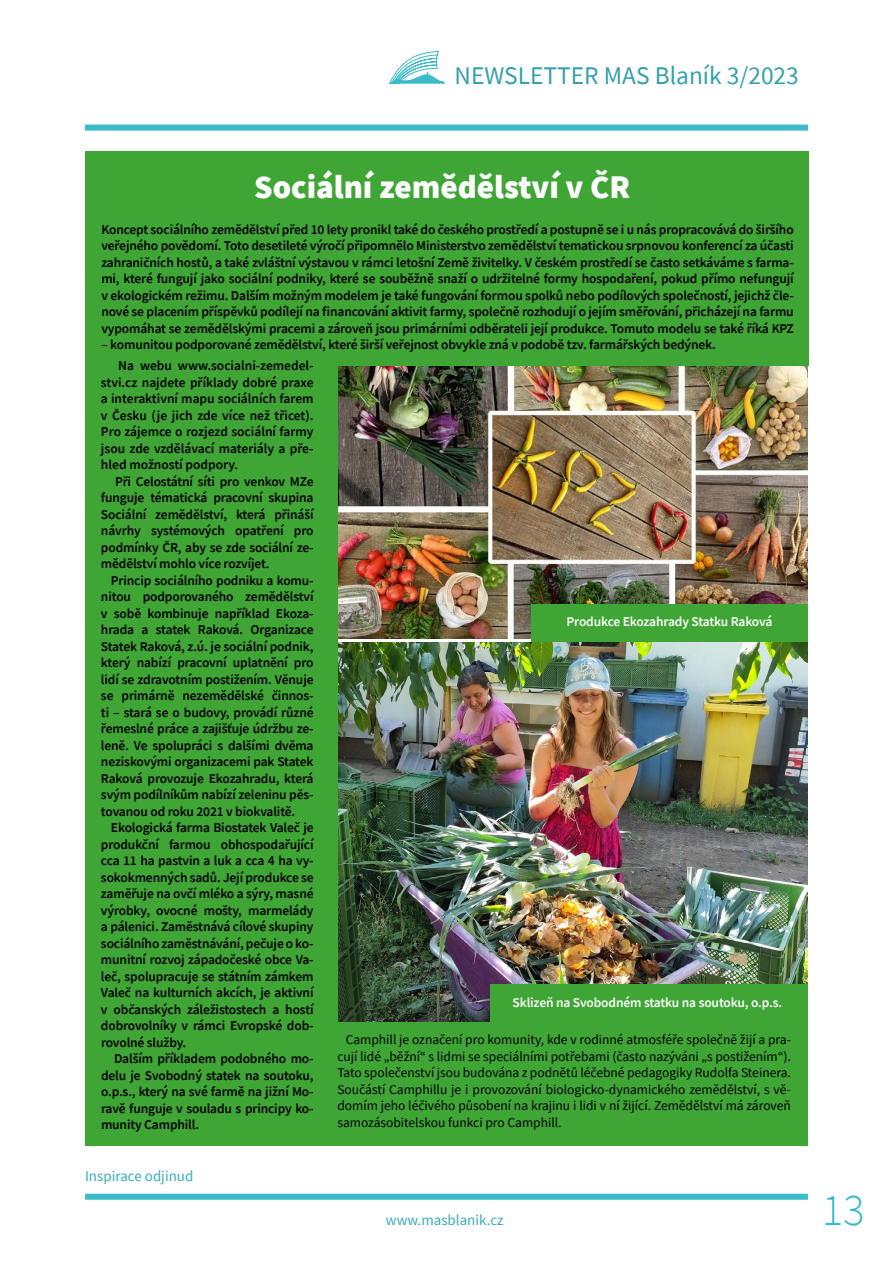
<style>
.page{position:relative;width:893px;height:1263px;background:#fff}
.page>*{position:absolute;margin:0;border:0;box-sizing:border-box;transform-origin:0 0}
.t1{font:300 45px "Source Sans Pro";color:#3bbac9}
.t2{font:900 33px "Source Sans Pro";color:#fff}
.t3{font:25.35px "Source Sans Pro";color:#34a0ac}
.t4{font:15px "Source Sans Pro";color:#37adbb}
.t5{font:600 13.5px/16.5px "Source Sans Pro";letter-spacing:-.01em;color:#000;text-align:justify}
.t6{font:13.5px/16.5px "Source Sans Pro";color:#000;text-align:justify}
.t7{font:600 13.5px "Source Sans Pro";letter-spacing:-.01em;color:#fff}
</style>
<div class="page">
<svg style="left:389px;top:51px;width:56px;height:34px"></svg>
<div style="left:88px;top:125px;width:717px;height:6px;background:#3bbac9"></div>
<div style="left:88px;top:1194px;width:717px;height:6px;background:#3bbac9"></div>
<img style="left:337px;top:366px;width:471px;height:273px">
<div style="left:85px;top:152px;width:723px;height:214px;background:#3fa535"></div>
<div style="left:531px;top:604px;width:277px;height:38px;background:#3fa535"></div>
<img style="left:337px;top:643px;width:471px;height:379px">
<div style="left:85px;top:363px;width:252px;height:782px;background:#3fa535"></div>
<div style="left:490px;top:984px;width:318px;height:38px;background:#3fa535"></div>
<div style="left:315px;top:1022px;width:493px;height:123px;background:#3fa535"></div>
<h3 class="t3" style="left:455px;top:60px;width:346px">NEWSLETTER MAS Blaník 3/2023</h3>
<h2 class="t2" style="left:254px;top:165px;width:378px">Sociální zemědělství v ČR</h2>
<p class="t5" style="left:101px;top:221px;width:694px">Koncept sociálního zemědělství před 10 lety pronikl také do českého prostředí a postupně se i u nás propracovává do širšího veřejného povědomí. Toto desetileté výročí připomnělo Ministerstvo zemědělství tematickou srpnovou konferencí za účasti zahraničních hostů, a také zvláštní výstavou v rámci letošní Země živitelky. V českém prostředí se často setkáváme s farma&shy;mi, které fungují jako sociální podniky, které se souběžně snaží o udržitelné formy hospodaření, pokud přímo nefungují v ekologickém režimu. Dalším možným modelem je také fungování formou spolků nebo podílových společností, jejichž čle&shy;nové se placením příspěvků podílejí na financování aktivit farmy, společně rozhodují o jejím směřování, přicházejí na farmu vypomáhat se zemědělskými pracemi a zároveň jsou primárními odběrateli její produkce. Tomuto modelu se také říká KPZ</p>
<p class="t5" style="left:118px;top:334px;width:599px;line-height:20.9px;text-indent:-17px">– komunitou podporované zemědělství, které širší veřejnost obvykle zná v podobě tzv. farmářských bedýnek.<br>Na webu www.socialni-zemedel-</p>
<p class="t5" style="left:101px;top:374px;width:214px">stvi.cz najdete příklady dobré praxe a interaktivní mapu sociálních farem v Česku (je jich zde více než třicet).<br>Pro zájemce o rozjezd sociální farmy jsou zde vzdělávací materiály a pře&shy;hled možností podpory.</p>
<p class="t5" style="left:101px;top:473px;width:214px;text-indent:14px">Při Celostátní síti pro venkov MZe funguje tématická pracovní skupina Sociální zemědělství, která přináší návrhy systémových opatření pro podmínky ČR, aby se zde sociální ze&shy;mědělství mohlo více rozvíjet.</p>
<p class="t5" style="left:101px;top:572px;width:214px;text-indent:10px">Princip sociálního podniku a komu&shy;nitou podporovaného zemědělství v sobě kombinuje například Ekoza&shy;hrada a statek Raková. Organizace Statek Raková, z.ú. je sociální podnik, který nabízí pracovní uplatnění pro lidí se zdravotním postižením. Věnuje se primárně nezemědělské činnos&shy;ti – stará se o budovy, provádí různé řemeslné práce a zajišťuje údržbu ze&shy;leně. Ve spolupráci s dalšími dvěma neziskovými organizacemi pak Statek Raková provozuje Ekozahradu, která svým podílníkům nabízí zeleninu pěs&shy;tovanou od roku 2021 v biokvalitě.</p>
<p class="t5" style="left:101px;top:819px;width:214px;text-indent:10px">Ekologická farma Biostatek Valeč je produkční farmou obhospodařující cca 11 ha pastvin a luk a cca 4 ha vy&shy;sokokmenných sadů. Její produkce se zaměřuje na ovčí mléko a sýry, masné výrobky, ovocné mošty, marmelády a pálenici. Zaměstnává cílové skupiny sociálního zaměstnávání, pečuje o ko&shy;munitní rozvoj západočeské obce Va&shy;leč, spolupracuje se státním zámkem Valeč na kulturních akcích, je aktivní v občanských záležistostech a hostí dobrovolníky v rámci Evropské dob&shy;rovolné služby.</p>
<p class="t5" style="left:101px;top:1050px;width:214px;text-indent:13px">Dalším příkladem podobného mo&shy;delu je Svobodný statek na soutoku, o.p.s., který na své farmě na jižní Mo&shy;ravě funguje v souladu s principy ko&shy;munity Camphill.</p>
<p class="t7" style="left:566px;top:613px;width:207px">Produkce Ekozahrady Statku Raková</p>
<p class="t7" style="left:513px;top:993px;width:271px">Sklizeň na Svobodném statku na soutoku, o.p.s.</p>
<p class="t6" style="left:337px;top:1031px;width:455px;text-indent:8px">Camphill je označení pro komunity, kde v rodinné atmosféře společně žijí a pra&shy;cují lidé „běžní“ s lidmi se speciálními potřebami (často nazýváni „s postižením“).<br>Tato společenství jsou budována z podnětů léčebné pedagogiky Rudolfa Steinera.<br>Součástí Camphillu je i provozování biologicko-dynamického zemědělství, s vě&shy;domím jeho léčivého působení na krajinu i lidi v ní žijící. Zemědělství má zároveň samozásobitelskou funkci pro Camphill.</p>
<p class="t4" style="left:85px;top:1167px;width:110px">Inspirace odjinud</p>
<p class="t4" style="left:386px;top:1211px;width:119px">www.masblanik.cz</p>
<h1 class="t1" style="left:822px;top:1183px;width:45px">13</h1>
</div>
